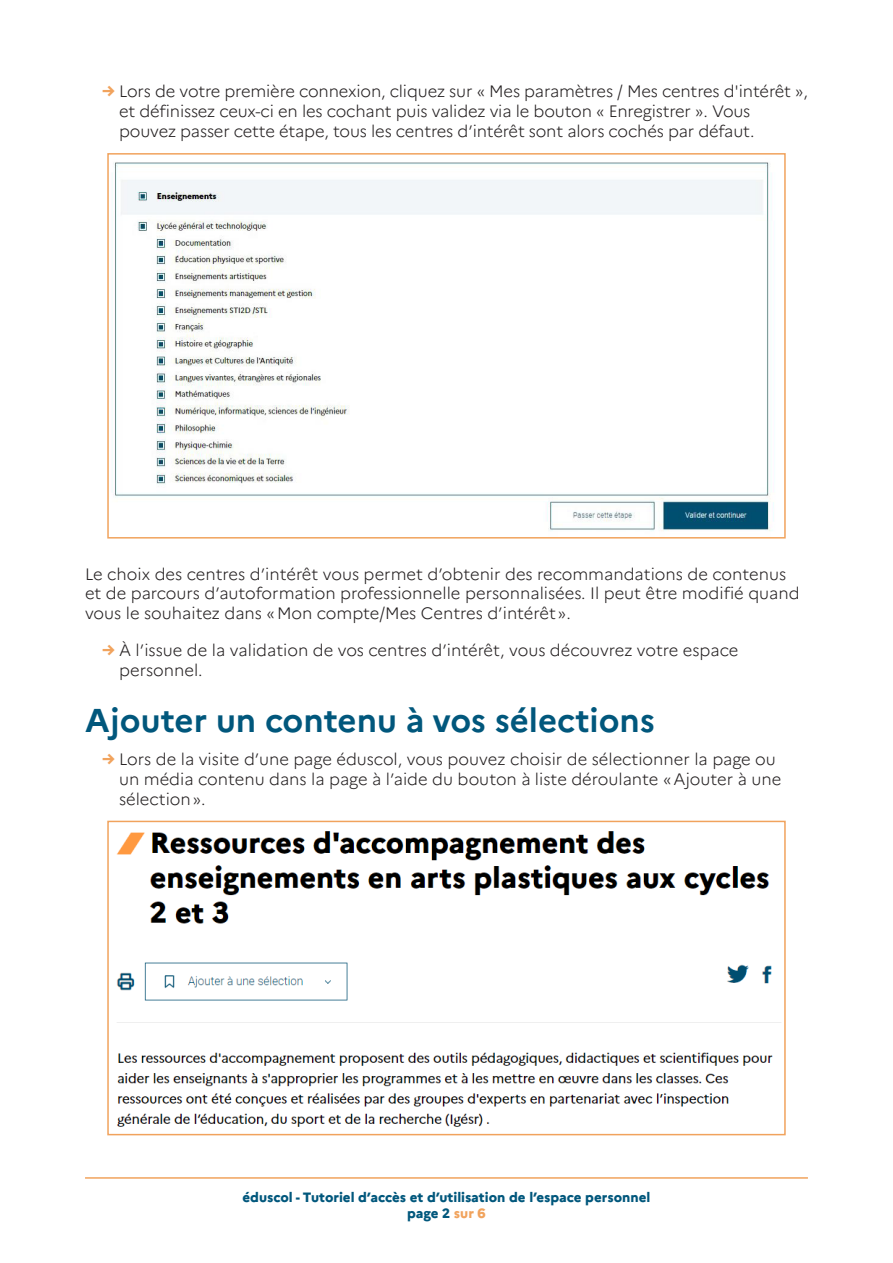
<style>
.page{position:relative;width:893px;height:1263px;background:#fff}
.page>*{position:absolute;margin:0;border:0;box-sizing:border-box;transform-origin:0 0}
.Titre_1{font:700 33px "Marianne";color:#01577c}
.Texte_courant_sans_m{font:300 16.5px/19.8px "Marianne";color:#231f20}
.t1{font:800 13.5px/16.2px "Marianne";color:#01577c;text-align:center}
.s1{font-weight:800;color:#f1a35d}
.s2{color:#f1a35d}
</style>
<div class="page">
<hr style="left:85px;top:1177px;width:723px;height:2px;background:#f1a35d">
<img style="left:112px;top:162px;width:662px;height:369px">
<div style="left:107px;top:153px;width:679px;height:385px;border:2px solid #f1a35d"></div>
<img style="left:116px;top:831px;width:665px;height:296px">
<div style="left:107px;top:821px;width:679px;height:314px;border:2px solid #f1a35d"></div>
<p class="Texte_courant_sans_m" style="left:119px;top:82px;width:690px;text-indent:-17px"><span class="s1">→</span> Lors de votre première connexion, cliquez sur « Mes paramètres / Mes centres d'intérêt », et définissez ceux-ci en les cochant puis validez via le bouton « Enregistrer ». Vous pouvez passer cette étape, tous les centres d’intérêt sont alors cochés par défaut.</p>
<p class="Texte_courant_sans_m" style="left:85px;top:564px;width:716px">Le choix des centres d’intérêt vous permet d’obtenir des recommandations de contenus et de parcours d’autoformation professionnelle personnalisées. Il peut être modifié quand vous le souhaitez dans «Mon compte/Mes Centres d’intérêt».</p>
<p class="Texte_courant_sans_m" style="left:119px;top:640px;width:621px;text-indent:-17px"><span class="s1">→</span> À l’issue de la validation de vos centres d’intérêt, vous découvrez votre espace personnel.</p>
<p class="Titre_1" style="left:85px;top:700px;width:571px">Ajouter un contenu à vos sélections</p>
<p class="Texte_courant_sans_m" style="left:119px;top:749px;width:664px;text-indent:-17px"><span class="s1">→</span> Lors de la visite d’une page éduscol, vous pouvez choisir de sélectionner la page ou un média contenu dans la page à l’aide du bouton à liste déroulante «Ajouter à une sélection».</p>
<p class="t1" style="left:243px;top:1189px;width:409px">éduscol - Tutoriel d’accès et d’utilisation de l’espace personnel page 2 <span class="s2">sur 6</span></p>
</div>
